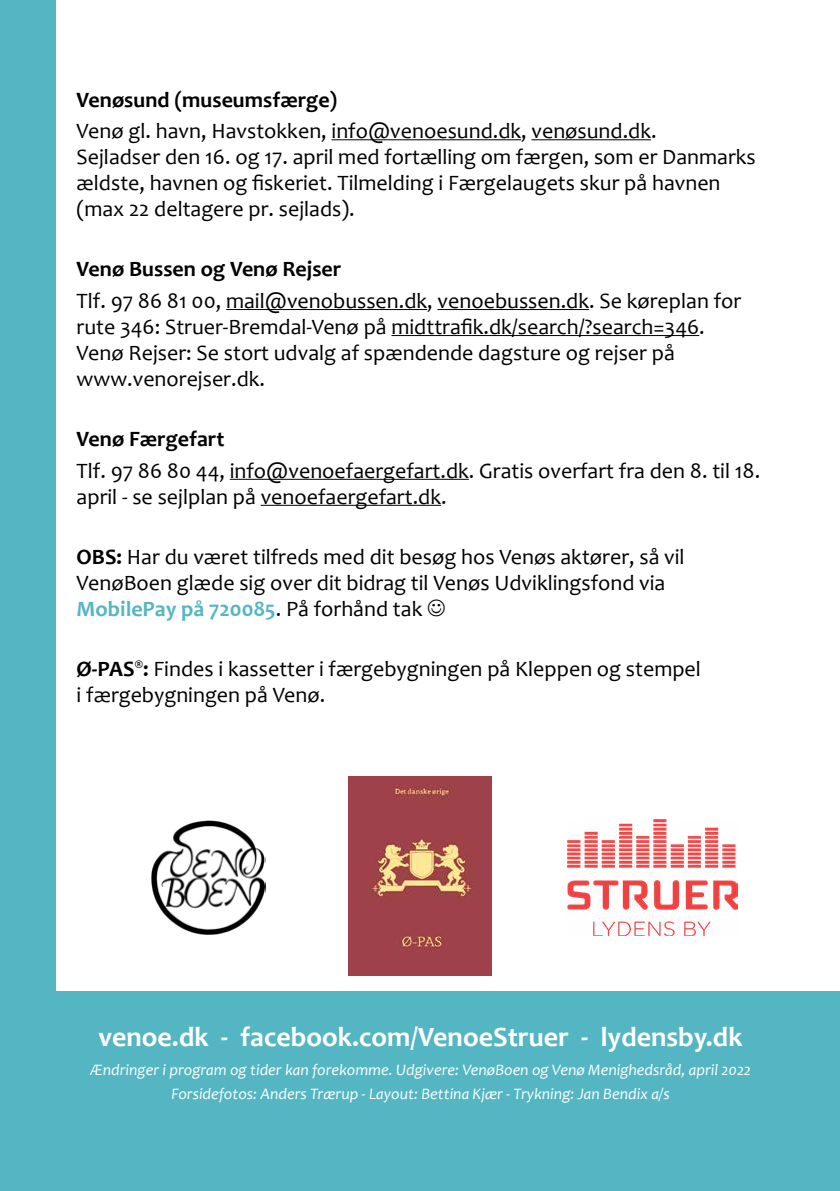
<style>
.page{position:relative;width:840px;height:1191px;background:#fff}
.page>*{position:absolute;margin:0;border:0;box-sizing:border-box;transform-origin:0 0}
.t1{font:700 28px "Candara";color:#fff}
.t2{font:22px/26px "Candara";color:#000}
.t3{font:700 22px "Candara";color:#000}
.t4{font:italic 16px/24px "Candara";color:#fff;text-align:center}
.s1{font-weight:700}
.s2{font-weight:700;color:#53b6c2}
</style>
<div class="page">
<div style="left:0;top:1px;width:56px;height:1190px;background:#53b6c2"></div>
<hr style="left:331px;top:139px;width:190px;height:1px;background:#000">
<hr style="left:531px;top:139px;width:119px;height:1px;background:#000">
<hr style="left:226px;top:309px;width:201px;height:1px;background:#000">
<hr style="left:437px;top:309px;width:151px;height:1px;background:#000">
<hr style="left:391px;top:335px;width:307px;height:1px;background:#000">
<hr style="left:230px;top:479px;width:238px;height:1px;background:#000">
<hr style="left:260px;top:505px;width:181px;height:1px;background:#000">
<div style="left:7px;top:991px;width:832px;height:200px;background:#53b6c2"></div>
<img style="left:348px;top:776px;width:143px;height:199px">
<img style="left:152px;top:821px;width:113px;height:113px">
<img style="left:567px;top:819px;width:170px;height:116px">
<p class="t3" style="left:77px;top:86px;width:262px">Venøsund (museumsfærge)</p>
<p class="t2" style="left:77px;top:118px;width:680px">Venø gl. havn, Havstokken, info@venoesund.dk, venøsund.dk.<br>Sejladser den 16. og 17. april med fortælling om færgen, som er Danmarks ældste, havnen og fiskeriet. Tilmelding i Færgelaugets skur på havnen (max 22 deltagere pr. sejlads).</p>
<p class="t3" style="left:77px;top:255px;width:266px">Venø Bussen og Venø Rejser</p>
<p class="t2" style="left:77px;top:288px;width:665px">Tlf. 97 86 81 00, mail@venobussen.dk, venoebussen.dk. Se køreplan for rute 346: Struer-Bremdal-Venø på midttrafik.dk/search/?search=346.<br>Venø Rejser: Se stort udvalg af spændende dagsture og rejser på www.venorejser.dk.</p>
<p class="t3" style="left:77px;top:425px;width:149px">Venø Færgefart</p>
<p class="t2" style="left:77px;top:457px;width:684px">Tlf. 97 86 80 44, info@venoefaergefart.dk. Gratis overfart fra den 8. til 18. april - se sejlplan på venoefaergefart.dk.</p>
<p class="t2" style="left:77px;top:543px;width:609px"><span class="s1">OBS:</span> Har du været tilfreds med dit besøg hos Venøs aktører, så vil<br>VenøBoen glæde sig over dit bidrag til Venøs Udviklingsfond via<br><span class="s2">MobilePay på 720085</span>. På forhånd tak</p>
<p class="t2" style="left:77px;top:655px;width:625px"><span class="s1">Ø-PAS</span><sup>®</sup><span class="s1">:</span> Findes i kassetter i færgebygningen på Kleppen og stempel i færgebygningen på Venø.</p>
<p class="t1" style="left:98px;top:1018px;width:645px">venoe.dk - facebook.com/VenoeStruer - lydensby.dk</p>
<p class="t4" style="left:90px;top:1057px;width:661px">Ændringer i program og tider kan forekomme. Udgivere: VenøBoen og Venø Menighedsråd, april 2022<br>Forsidefotos: Anders Trærup - Layout: Bettina Kjær - Trykning: Jan Bendix a/s</p>
</div>
